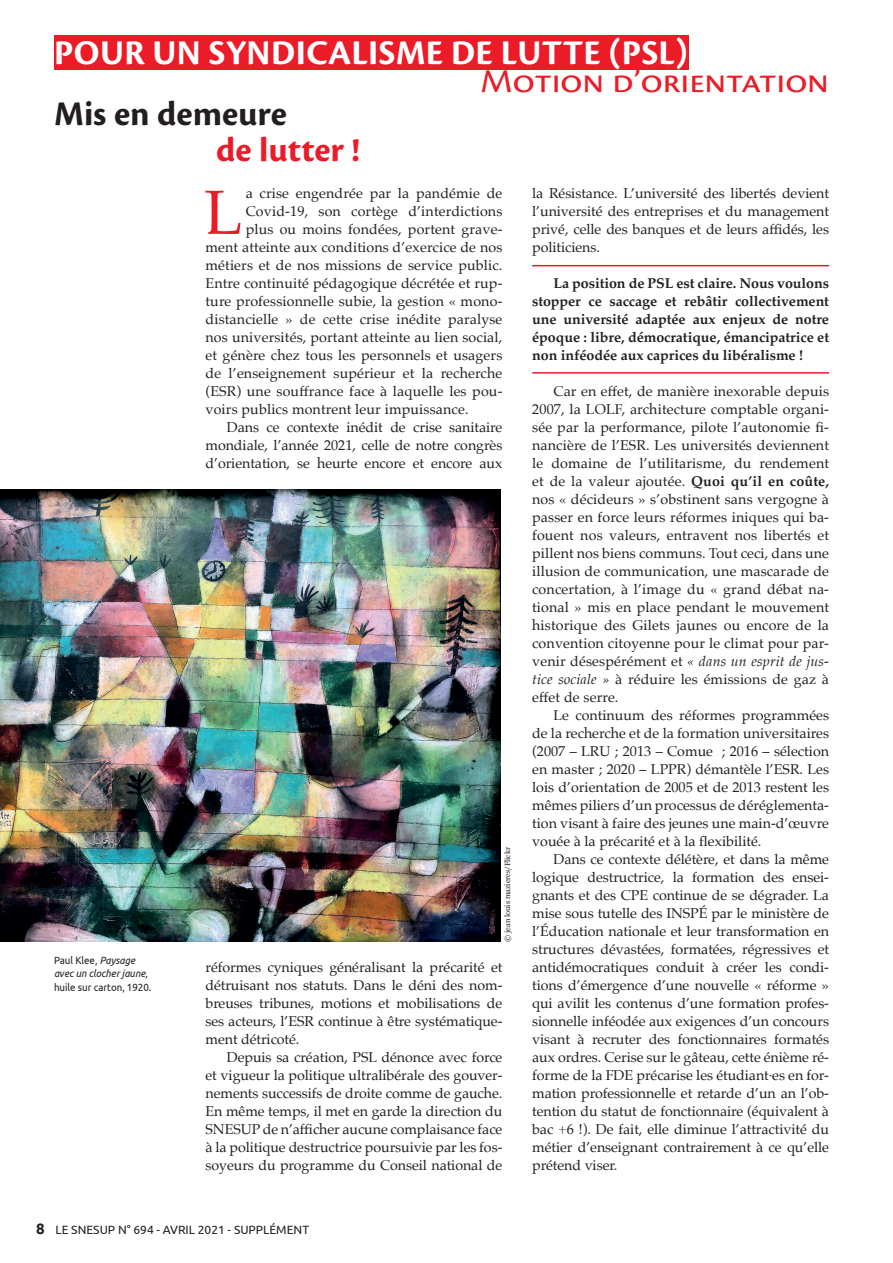
<style>
.page{position:relative;width:893px;height:1263px;background:#fff}
.page>*{position:absolute;margin:0;border:0;box-sizing:border-box;transform-origin:0 0}
.Texte_courant{font:62.55px "Palatino";color:#eb1c28}
.Chhapeau_centré{font:700 36px "Cronos Pro";letter-spacing:.01em;color:#fff}
.Chhapeau_centré-2{font:700 36px/36px "Cronos Pro";color:#231f20}
.Chhapeau_centré-3{font:34.5px "Cronos Pro";letter-spacing:-.005em;color:#eb1c28;scale:1.12 1}
.Texte_courant-2{font:14.25px/18px "Palatino";letter-spacing:.01em;color:#231f20;text-align:justify}
.t1{font:700 14.25px/18px "Palatino";letter-spacing:-.005em;color:#231f20;text-align:justify}
.t2{font:12px "Ubuntu";color:#231f20}
.Légende_photo{font:10.5px/13.5px "Ubuntu";color:#231f20;scale:.93 1}
.Copyright{font:7.5px "Georgia";color:#231f20}
.s1{color:#eb1c28}
.s2{font-weight:700}
.s3{font-style:italic}
.s4{font-weight:700;font-size:15px}
</style>
<div class="page">
<div style="left:54px;top:35px;width:635px;height:34px;background:#eb1c28"></div>
<img style="left:0;top:489px;width:501px;height:453px">
<hr style="left:532px;top:265px;width:297px;height:1px;background:#eb1c28">
<hr style="left:532px;top:372px;width:297px;height:2px;background:#eb1c28">
<p class="Chhapeau_centré" style="left:54px;top:32px;width:635px">POUR UN SYNDICALISME DE LUTTE (PSL)</p>
<p class="Chhapeau_centré-2" style="left:216px;top:96px;width:145px;text-indent:-162px">Mis en demeure<br><span class="s1">de lutter !</span></p>
<p class="Texte_courant" style="left:204px;top:161px;width:40px">L</p>
<p class="Texte_courant-2" style="left:246px;top:184px;width:258px">a crise engendrée par la pandémie de</p>
<p class="Chhapeau_centré-3" style="left:480px;top:61px;width:313px">Motion d’orientation</p>
<p class="Texte_courant-2" style="left:532px;top:184px;width:298px">la Résistance. L’université des libertés devient l’université des entreprises et du management privé, celle des banques et de leurs affidés, les politiciens.</p>
<p class="t1" style="left:532px;top:274px;width:298px;text-indent:21px">La position de PSL est claire. Nous voulons stopper ce saccage et rebâtir collectivement une université adaptée aux enjeux de notre époque : libre, démocratique, émancipatrice et non inféodée aux caprices du libéralisme !</p>
<p class="Texte_courant-2" style="left:532px;top:382px;width:298px;text-indent:21px">Car en effet, de manière inexorable depuis 2007, la LOLF, architecture comptable organi&shy;sée par la performance, pilote l’autonomie fi&shy;nancière de l’ESR. Les universités deviennent le domaine de l’utilitarisme, du rendement et de la valeur ajoutée. <span class="s2">Quoi qu’il en coûte, </span>nos « décideurs » s’obstinent sans vergogne à passer en force leurs réformes iniques qui ba&shy;fouent nos valeurs, entravent nos libertés et pillent nos biens communs. Tout ceci, dans une illusion de communication, une mascarade de concertation, à l’image du « grand débat na&shy;tional » mis en place pendant le mouvement historique des Gilets jaunes ou encore de la convention citoyenne pour le climat pour par&shy;venir désespérément et <span class="s3">« dans un esprit de jus&shy;tice sociale »</span> à réduire les émissions de gaz à effet de serre.</p>
<p class="Texte_courant-2" style="left:532px;top:706px;width:298px;text-indent:21px">Le continuum des réformes programmées de la recherche et de la formation universitaires (2007 – LRU ; 2013 – Comue ; 2016 – sélection en master ; 2020 – LPPR) démantèle l’ESR. Les lois d’orientation de 2005 et de 2013 restent les mêmes piliers d’un processus de déréglementa&shy;tion visant à faire des jeunes une main-d’œuvre vouée à la précarité et à la flexibilité.</p>
<p class="Texte_courant-2" style="left:532px;top:850px;width:298px;text-indent:21px">Dans ce contexte délétère, et dans la même logique destructrice, la formation des ensei&shy;gnants et des CPE continue de se dégrader. La mise sous tutelle des INSPÉ par le ministère de l’Éducation nationale et leur transformation en structures dévastées, formatées, régressives et antidémocratiques conduit à créer les condi&shy;tions d’émergence d’une nouvelle « réforme » qui avilit les contenus d’une formation profes&shy;sionnelle inféodée aux exigences d’un concours visant à recruter des fonctionnaires formatés aux ordres. Cerise sur le gâteau, cette énième ré&shy;forme de la FDE précarise les étudiant·es en for&shy;mation professionnelle et retarde d’un an l’ob&shy;tention du statut de fonctionnaire (équivalent à bac +6 !). De fait, elle diminue l’attractivité du métier d’enseignant contrairement à ce qu’elle prétend viser.</p>
<p class="Texte_courant-2" style="left:246px;top:202px;width:258px">Covid-19, son cortège d’interdictions</p>
<p class="Texte_courant-2" style="left:246px;top:220px;width:258px">plus ou moins fondées, portent grave-</p>
<p class="Texte_courant-2" style="left:206px;top:238px;width:298px">ment atteinte aux conditions d’exercice de nos</p>
<p class="Texte_courant-2" style="left:206px;top:256px;width:298px">métiers et de nos missions de service public.</p>
<p class="Texte_courant-2" style="left:206px;top:274px;width:298px">Entre continuité pédagogique décrétée et rup-</p>
<p class="Texte_courant-2" style="left:206px;top:292px;width:298px">ture professionnelle subie, la gestion « mono-</p>
<p class="Texte_courant-2" style="left:206px;top:310px;width:298px">distancielle » de cette crise inédite paralyse</p>
<p class="Texte_courant-2" style="left:206px;top:328px;width:298px">nos universités, portant atteinte au lien social,</p>
<p class="Texte_courant-2" style="left:206px;top:346px;width:298px">et génère chez tous les personnels et usagers</p>
<p class="Texte_courant-2" style="left:206px;top:364px;width:298px">de l’enseignement supérieur et la recherche</p>
<p class="Texte_courant-2" style="left:206px;top:382px;width:298px">(ESR) une souffrance face à laquelle les pou-</p>
<p class="Texte_courant-2" style="left:206px;top:400px;width:265px">voirs publics montrent leur impuissance.</p>
<p class="Texte_courant-2" style="left:206px;top:418px;width:298px;text-indent:21px">Dans ce contexte inédit de crise sanitaire mondiale, l’année 2021, celle de notre congrès d’orientation, se heurte encore et encore aux</p>
<p class="Copyright" style="left:502px;top:942px;width:96px;rotate:-90deg">© jean louis mazieres/Flickr</p>
<p class="Légende_photo" style="left:54px;top:953px;width:106px">Paul Klee, <span class="s3">Paysage avec un clocher jaune, </span>huile sur carton, 1920.</p>
<p class="Texte_courant-2" style="left:206px;top:958px;width:298px">réformes cyniques généralisant la précarité et détruisant nos statuts. Dans le déni des nom&shy;breuses tribunes, motions et mobilisations de ses acteurs, l’ESR continue à être systématique&shy;ment détricoté.</p>
<p class="Texte_courant-2" style="left:206px;top:1048px;width:298px;text-indent:21px">Depuis sa création, PSL dénonce avec force et vigueur la politique ultralibérale des gouver&shy;nements successifs de droite comme de gauche.<br>En même temps, il met en garde la direction du SNESUP de n’afficher aucune complaisance face à la politique destructrice poursuivie par les fos&shy;soyeurs du programme du Conseil national de</p>
<p class="t2" style="left:36px;top:1222px;width:274px"><span class="s4">8</span> LE SNESUP N° 694 - AVRIL 2021 - SUPPLÉMENT</p>
</div>
